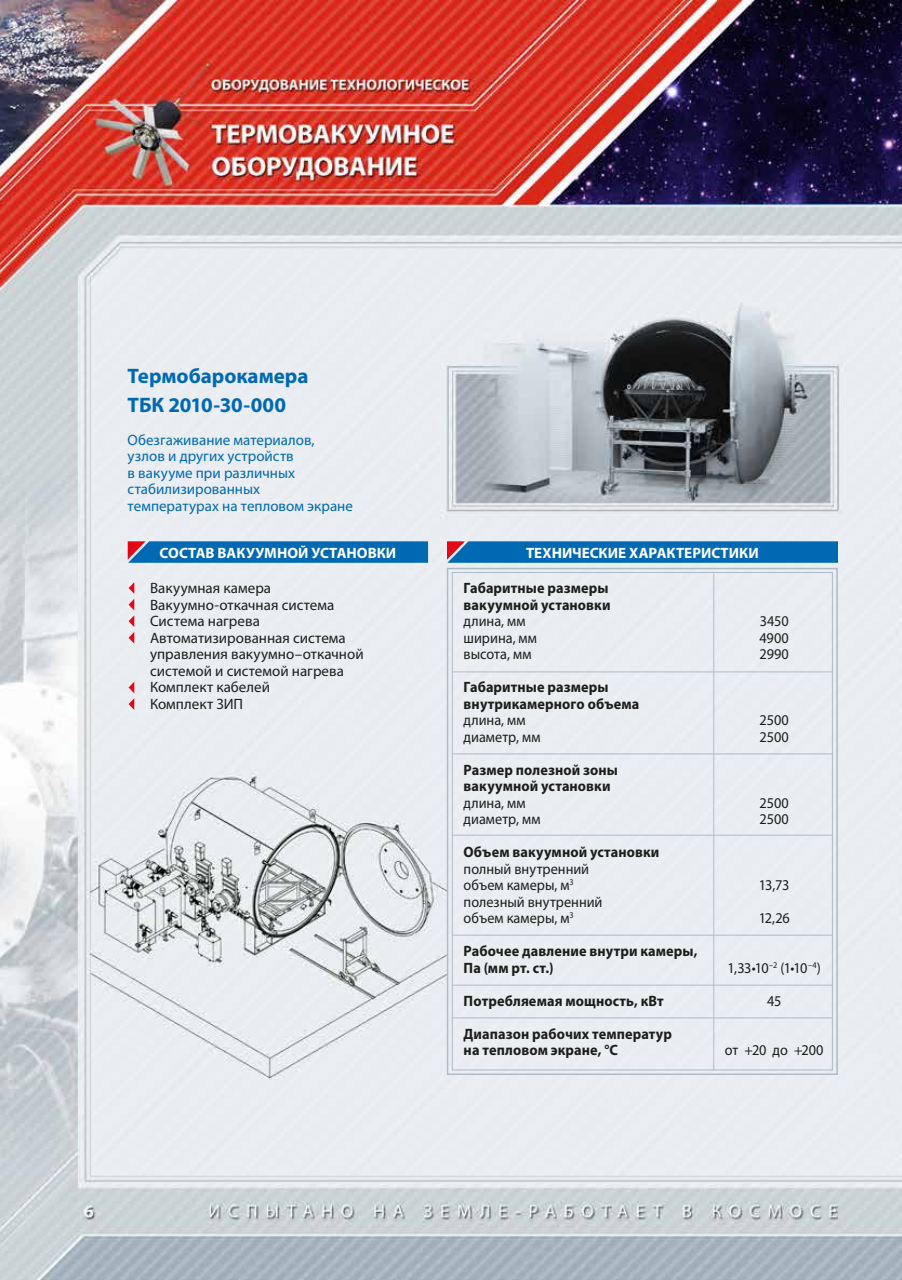
<style>
.page{position:relative;width:902px;height:1280px;background:#fff}
.page>*{position:absolute;margin:0;border:0;box-sizing:border-box;transform-origin:0 0}
.t1{font:700 21px/28.8px "Myriad Pro";color:#0069b4}
.t2{font:700 15px/16.5px "Myriad Pro";letter-spacing:.01em;color:#1d1d1c;scale:.95 1}
.t3{font:15px/16.5px "Myriad Pro";color:#1d1d1c;scale:.95 1}
.t4{font:15px/16.5px "Myriad Pro";color:#1d1d1c}
.t5{font:15px/16.5px "Myriad Pro";color:#0069b4}
.t6{font:700 15px "Myriad Pro";color:#fff}
</style>
<div class="page">
<img style="left:0;top:0;width:901px;height:1280px">
<svg style="left:128px;top:541px;width:300px;height:22px;background:#0d6bb2"></svg>
<svg style="left:447px;top:541px;width:390px;height:22px;background:#0c6bb2"></svg>
<svg style="left:128px;top:682px;width:6px;height:28px"></svg>
<svg style="left:128px;top:582px;width:6px;height:62px"></svg>
<hr style="left:713px;top:574px;width:1px;height:496px;background:#aebcc5">
<hr style="left:452px;top:671px;width:380px;height:1px;background:#aebcc5">
<hr style="left:452px;top:835px;width:380px;height:1px;background:#aebcc5">
<hr style="left:452px;top:753px;width:380px;height:1px;background:#aebcc5">
<hr style="left:452px;top:935px;width:380px;height:1px;background:#aebcc5">
<hr style="left:452px;top:985px;width:380px;height:1px;background:#aebcc5">
<hr style="left:452px;top:1017px;width:380px;height:1px;background:#aebcc5">
<div style="left:447px;top:568px;width:390px;height:507px;border:2px solid #aebcc5"></div>
<h1 class="t1" style="left:128px;top:361px;width:182px">Термобарокамера<br>ТБК 2010-30-000</h1>
<p class="t5" style="left:128px;top:431px;width:227px">Обезгаживание материалов, узлов и других устройств<br>в вакууме при различных стабилизированных температурах на тепловом экране</p>
<p class="t6" style="left:159px;top:543px;width:238px">СОСТАВ ВАКУУМНОЙ УСТАНОВКИ</p>
<p class="t6" style="left:526px;top:543px;width:234px">ТЕХНИЧЕСКИЕ ХАРАКТЕРИСТИКИ</p>
<p class="t4" style="left:150px;top:579px;width:215px">Вакуумная камера<br>Вакуумно-откачная система<br>Система нагрева<br>Автоматизированная система управления вакуумно–откачной системой и системой нагрева<br>Комплект кабелей<br>Комплект ЗИП</p>
<p class="t2" style="left:463px;top:579px;width:156px">Габаритные размеры вакуумной установки</p>
<p class="t3" style="left:463px;top:612px;width:67px">длина, мм</p>
<p class="t3" style="left:759px;top:612px;width:32px">3450</p>
<p class="t3" style="left:463px;top:629px;width:79px">ширина, мм</p>
<p class="t3" style="left:759px;top:629px;width:32px">4900</p>
<p class="t3" style="left:463px;top:645px;width:73px">высота, мм</p>
<p class="t3" style="left:759px;top:645px;width:32px">2990</p>
<p class="t2" style="left:463px;top:678px;width:186px">Габаритные размеры внутрикамерного объема</p>
<p class="t3" style="left:463px;top:711px;width:67px">длина, мм</p>
<p class="t3" style="left:759px;top:711px;width:32px">2500</p>
<p class="t3" style="left:463px;top:728px;width:82px">диаметр, мм</p>
<p class="t3" style="left:759px;top:728px;width:32px">2500</p>
<p class="t2" style="left:463px;top:761px;width:164px">Размер полезной зоны вакуумной установки</p>
<p class="t3" style="left:463px;top:794px;width:67px">длина, мм</p>
<p class="t3" style="left:759px;top:794px;width:32px">2500</p>
<p class="t3" style="left:463px;top:810px;width:82px">диаметр, мм</p>
<p class="t3" style="left:759px;top:810px;width:32px">2500</p>
<p class="t2" style="left:463px;top:843px;width:207px">Объем вакуумной установки</p>
<p class="t3" style="left:463px;top:860px;width:134px">полный внутренний объем камеры, м<sup>3</sup></p>
<p class="t3" style="left:758px;top:876px;width:34px">13,73</p>
<p class="t3" style="left:463px;top:893px;width:148px">полезный внутренний объем камеры, м<sup>3</sup></p>
<p class="t2" style="left:463px;top:942px;width:248px">Рабочее давление внутри камеры,<br>Па (мм рт. ст.)</p>
<p class="t3" style="left:758px;top:909px;width:34px">12,26</p>
<p class="t3" style="left:727px;top:959px;width:100px">1,33•10<sup>–2</sup> (1•10<sup>–4</sup>)</p>
<p class="t2" style="left:463px;top:992px;width:212px">Потребляемая мощность, кВт</p>
<p class="t3" style="left:767px;top:992px;width:17px">45</p>
<p class="t2" style="left:463px;top:1025px;width:221px">Диапазон рабочих температур на тепловом экране, °С</p>
<p class="t3" style="left:724px;top:1041px;width:105px">от +20 до +200</p>
</div>
